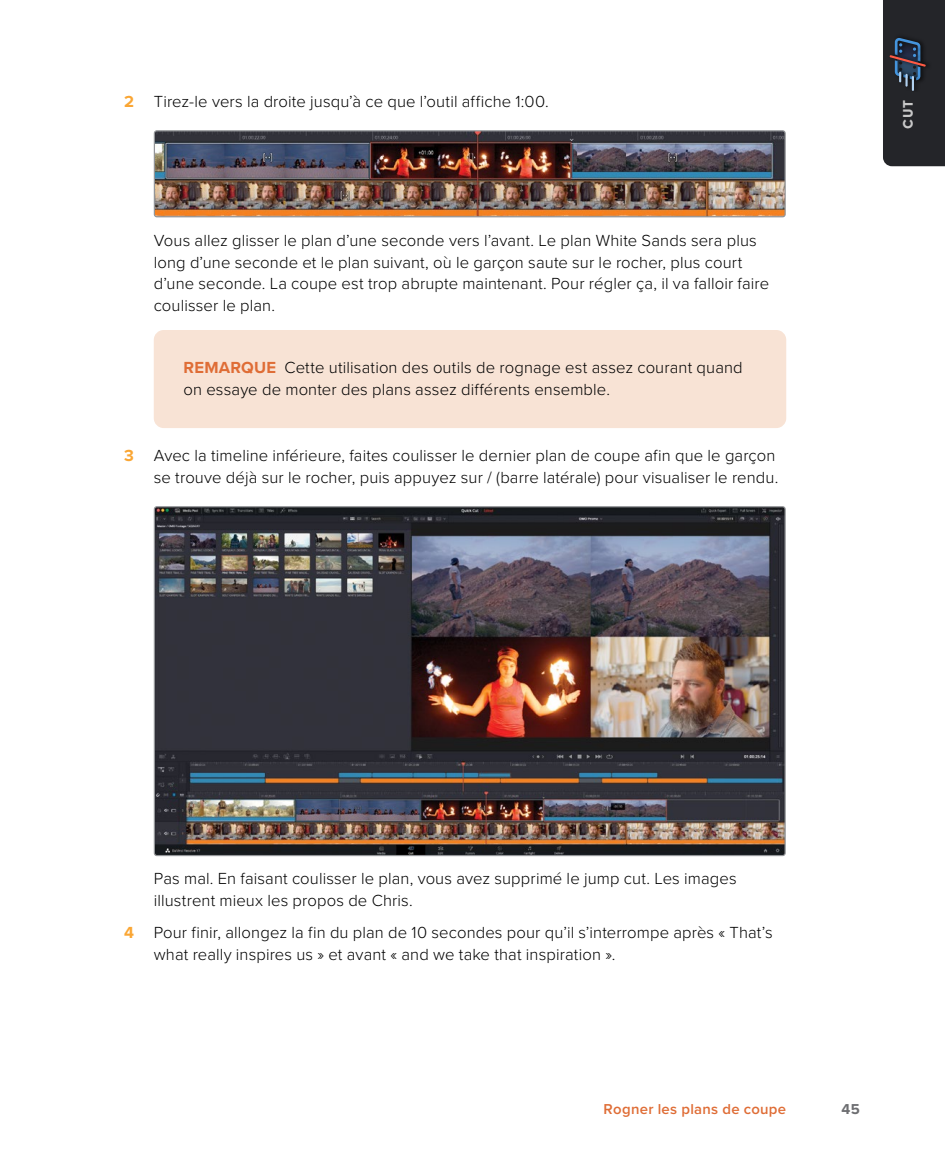
<style>
.page{position:relative;width:945px;height:1166px;background:#fff}
.page>*{position:absolute;margin:0;border:0;box-sizing:border-box;transform-origin:0 0}
.t1{font:300 16.62px/21.9px "Proxima Nova";letter-spacing:.005em;color:#000}
.t2{font:600 14.88px "Proxima Nova";letter-spacing:.02em;color:#df6d36}
.t3{font:700 14.88px "Proxima Nova";color:#6d6e71}
.t4{font:900 14px "Sofia Pro";color:#c8c8c8}
.s1{font-weight:700;color:#faa634}
.s2{font-weight:700;color:#df6d36}
</style>
<div class="page">
<div style="left:154px;top:330px;width:632px;height:98px;background:#f8e3d5;border-radius:10px"></div>
<img style="left:154px;top:132px;width:630px;height:85px">
<div style="left:154px;top:130px;width:632px;height:87px;border:1px solid #939598;border-radius:2px"></div>
<img style="left:156px;top:508px;width:628px;height:346px">
<svg style="left:883px;top:0;width:62px;height:166px;background:#272930"></svg>
<p class="t1" style="left:124px;top:90px;width:426px"><span class="s1">2</span> Tirez-le vers la droite jusqu’à ce que l’outil affiche 1:00.</p>
<p class="t1" style="left:154px;top:228px;width:617px">Vous allez glisser le plan d’une seconde vers l’avant. Le plan White Sands sera plus long d’une seconde et le plan suivant, où le garçon saute sur le rocher, plus court d’une seconde. La coupe est trop abrupte maintenant. Pour régler ça, il va falloir faire coulisser le plan.</p>
<p class="t1" style="left:184px;top:355px;width:561px"><span class="s2">REMARQUE</span> Cette utilisation des outils de rognage est assez courant quand on essaye de monter des plans assez différents ensemble.</p>
<p class="t1" style="left:124px;top:444px;width:656px;text-align:right"><span class="s1">3</span> Avec la timeline inférieure, faites coulisser le dernier plan de coupe afin que le garçon se trouve déjà sur le rocher, puis appuyez sur / (barre latérale) pour visualiser le rendu.</p>
<p class="t4" style="left:897px;top:129px;width:30px;rotate:-90deg">CUT</p>
<p class="t1" style="left:154px;top:867px;width:584px">Pas mal. En faisant coulisser le plan, vous avez supprimé le jump cut. Les images illustrent mieux les propos de Chris.</p>
<p class="t1" style="left:154px;top:920px;width:621px;text-indent:-30px"><span class="s1">4</span> Pour finir, allongez la fin du plan de 10 secondes pour qu’il s’interrompe après « That’s what really inspires us » et avant « and we take that inspiration ».</p>
<p class="t2" style="left:604px;top:1097px;width:184px">Rogner les plans de coupe</p>
<p class="t3" style="left:842px;top:1097px;width:20px">45</p>
</div>
